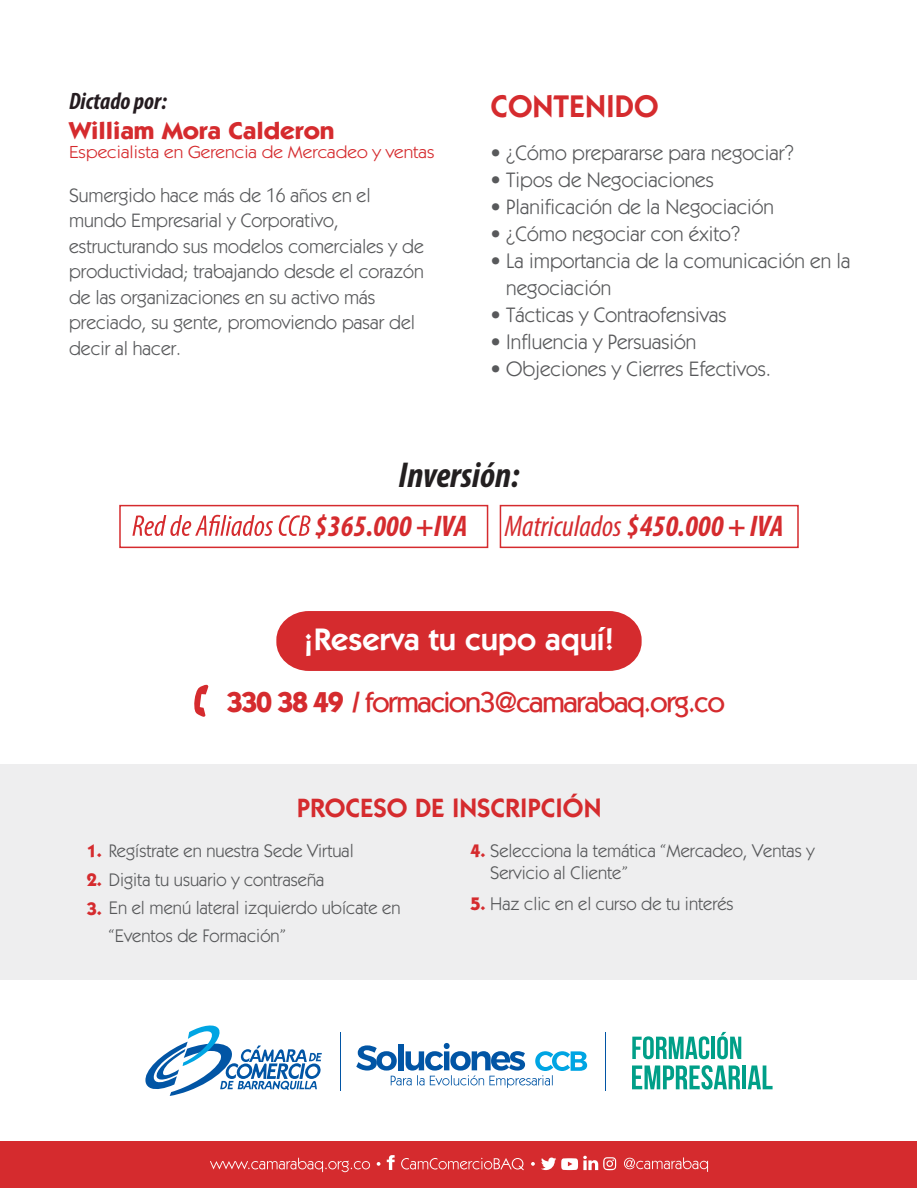
<style>
.page{position:relative;width:918px;height:1188px;background:#fff}
.page>*{position:absolute;margin:0;border:0;box-sizing:border-box;transform-origin:0 0}
.t1{font:italic 700 condensed 36.15px "Myriad Pro";color:#231f20}
.t2{font:600 31.5px "Itc Kabel";color:#d52b2e}
.t3{font:600 31.35px "Itc Kabel";color:#fff}
.t4{font:italic 700 condensed 30px "Myriad Pro";color:#d52b2e}
.t5{font:500 28.95px "Itc Kabel LT";letter-spacing:-.05em;color:#d52b2e}
.t6{font:600 26.55px "Itc Kabel";color:#d52b2e}
.t7{font:700 24.3px "Itc Kabel";color:#d52b2e;scale:1.09 1}
.t8{font:italic 700 condensed 23.85px "Myriad Pro";color:#251c20}
.t9{font:21px/27px "Itc Kabel";color:#58595b}
.t10{font:19.5px/25.5px "Itc Kabel";color:#58595b}
.t11{font:18.3px/21.9px "Itc Kabel";color:#57585a}
.t12{font:17.55px "Itc Kabel";color:#d52b2e;scale:1.09 1}
.s1{font-weight:400}
.s2{font-family:"Itc Kabel";font-weight:700}
.s3{font-weight:700;color:#d52b2e}
</style>
<div class="page">
<div style="left:0;top:764px;width:917px;height:216px;background:#eeeeef"></div>
<div style="left:0;top:1141px;width:917px;height:47px;background:#d52b2e"></div>
<svg style="left:387px;top:1155px;width:8px;height:15px"></svg>
<svg style="left:531px;top:1162px;width:4px;height:4px"></svg>
<svg style="left:377px;top:1162px;width:3px;height:4px"></svg>
<svg style="left:401px;top:1158px;width:123px;height:12px"></svg>
<svg style="left:210px;top:1158px;width:160px;height:14px"></svg>
<svg style="left:624px;top:1157px;width:84px;height:15px"></svg>
<svg style="left:541px;top:1156px;width:75px;height:14px"></svg>
<hr style="left:340px;top:1032px;width:1px;height:59px;background:#0155a5">
<hr style="left:605px;top:1032px;width:1px;height:59px;background:#0155a5">
<svg style="left:145px;top:1025px;width:177px;height:71px"></svg>
<svg style="left:356px;top:1043px;width:231px;height:45px"></svg>
<svg style="left:632px;top:1065px;width:108px;height:25px"></svg>
<hr style="left:742px;top:1065px;width:4px;height:24px;background:#009f88">
<svg style="left:748px;top:1065px;width:25px;height:24px"></svg>
<svg style="left:632px;top:1036px;width:77px;height:23px"></svg>
<hr style="left:711px;top:1037px;width:4px;height:22px;background:#009f88">
<svg style="left:717px;top:1032px;width:24px;height:27px"></svg>
<svg style="left:132px;top:515px;width:179px;height:21px"></svg>
<div style="left:119px;top:505px;width:369px;height:43px;border:2px solid #d52b2e"></div>
<div style="left:500px;top:505px;width:299px;height:43px;border:2px solid #d52b2e"></div>
<div style="left:276px;top:611px;width:366px;height:60px;background:#d52b2e"></div>
<svg style="left:194px;top:685px;width:14px;height:32px"></svg>
<p class="t8" style="left:69px;top:86px;width:99px">Dictado por:</p>
<p class="t7" style="left:69px;top:116px;width:245px">William Mora Calderon</p>
<p class="t12" style="left:69px;top:141px;width:337px">Especialista en Gerencia de Mercadeo y ventas</p>
<p class="t10" style="left:69px;top:182px;width:356px">Sumergido hace más de 16 años en el mundo Empresarial y Corporativo, estructurando sus modelos comerciales y de productividad; trabajando desde el corazón de las organizaciones en su activo más preciado, su gente, promoviendo pasar del decir al hacer.</p>
<h2 class="t2" style="left:491px;top:88px;width:170px">CONTENIDO</h2>
<p class="t9" style="left:491px;top:139px;width:305px">• ¿Cómo prepararse para negociar?</p>
<p class="t9" style="left:491px;top:166px;width:225px">• Tipos de Negociaciones</p>
<p class="t9" style="left:491px;top:193px;width:285px">• Planificación de la Negociación</p>
<p class="t9" style="left:491px;top:220px;width:251px">• ¿Cómo negociar con éxito?</p>
<p class="t9" style="left:506px;top:247px;width:346px;text-indent:-16px">• La importancia de la comunicación en la negociación</p>
<p class="t9" style="left:491px;top:301px;width:238px">• Tácticas y Contraofensivas</p>
<p class="t9" style="left:491px;top:328px;width:207px">• Influencia y Persuasión</p>
<p class="t9" style="left:491px;top:355px;width:282px">• Objeciones y Cierres Efectivos.</p>
<h1 class="t1" style="left:399px;top:453px;width:122px">Inversión:</h1>
<h3 class="t4" style="left:315px;top:507px;width:470px">$365.000 +IVA <span class="s1">Matriculados</span> $450.000 + IVA</h3>
<h3 class="t3" style="left:303px;top:621px;width:313px">¡Reserva tu cupo aquí!</h3>
<h3 class="t5" style="left:227px;top:685px;width:500px"><span class="s2">330 38 49 /</span> formacion3@camarabaq.org.co</h3>
<p class="t6" style="left:297px;top:792px;width:306px">PROCESO DE INSCRIPCIÓN</p>
<p class="t11" style="left:490px;top:840px;width:326px;text-indent:-20px"><span class="s3">4.</span> Selecciona la temática “Mercadeo, Ventas y<br>Servicio al Cliente”</p>
<p class="t11" style="left:470px;top:893px;width:265px"><span class="s3">5.</span> Haz clic en el curso de tu interés</p>
<p class="t11" style="left:87px;top:840px;width:269px"><span class="s3">1.</span> Regístrate en nuestra Sede Virtual</p>
<p class="t11" style="left:87px;top:869px;width:239px"><span class="s3">2.</span> Digita tu usuario y contraseña</p>
<p class="t11" style="left:109px;top:894px;width:293px;line-height:28.2px;text-indent:-22px"><span class="s3">3.</span> En el menú lateral izquierdo ubícate en “Eventos de Formación”</p>
</div>
